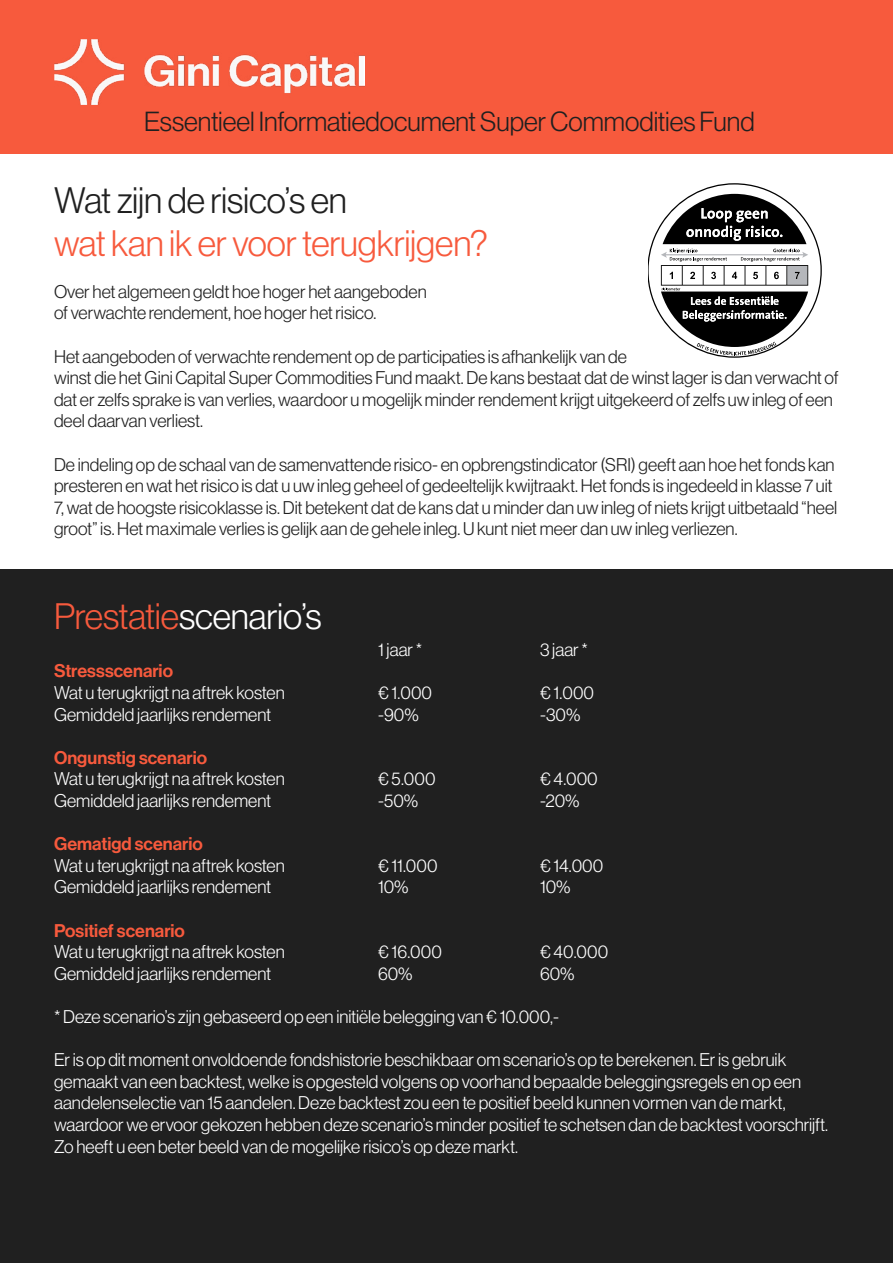
<style>
.page{position:relative;width:893px;height:1263px;background:#fff}
.page>*{position:absolute;margin:0;border:0;box-sizing:border-box;transform-origin:0 0}
.t1{font:300 36px "Neue Haas Display";letter-spacing:-.005em;color:#f75a3d}
.t2{font:300 36px "Neue Haas Display";letter-spacing:-.005em;color:#202020}
.t3{font:300 36px "Neue Haas Display";letter-spacing:-.005em;color:#fff}
.t4{font:300 27px "Neue Haas Display";color:#202020}
.t5{font:300 18px/21.6px "Neue Haas Display";color:#fff}
.t6{font:300 18px/21.6px "Neue Haas Display";color:#202020}
.t7{font:18px "Neue Haas Display Mediu";color:#f75a3d}
.s1{color:#f75a3d}
</style>
<div class="page">
<div style="left:0;top:0;width:893px;height:153px;background:#f75a3d"></div>
<img style="left:54px;top:39px;width:311px;height:65px">
<div style="left:0;top:570px;width:893px;height:693px;background:#202020"></div>
<svg style="left:648px;top:183px;width:174px;height:174px"></svg>
<h2 class="t4" style="left:144px;top:106px;width:612px">Essentieel Informatiedocument Super Commodities Fund</h2>
<h1 class="t2" style="left:54px;top:180px;width:294px">Wat zijn de risico’s en</h1>
<h1 class="t1" style="left:54px;top:223px;width:436px">wat kan ik er voor terugkrijgen?</h1>
<p class="t6" style="left:54px;top:281px;width:374px">Over het algemeen geldt hoe hoger het aangeboden of verwachte rendement, hoe hoger het risico.</p>
<p class="t6" style="left:54px;top:345px;width:786px">Het aangeboden of verwachte rendement op de participaties is afhankelijk van de<br>winst die het Gini Capital Super Commodities Fund maakt. De kans bestaat dat de winst lager is dan verwacht of dat er zelfs sprake is van verlies, waardoor u mogelijk minder rendement krijgt uitgekeerd of zelfs uw inleg of een deel daarvan verliest.</p>
<p class="t6" style="left:54px;top:453px;width:785px">De indeling op de schaal van de samenvattende risico- en opbrengstindicator (SRI) geeft aan hoe het fonds kan presteren en wat het risico is dat u uw inleg geheel of gedeeltelijk kwijtraakt. Het fonds is ingedeeld in klasse 7 uit 7, wat de hoogste risicoklasse is. Dit betekent dat de kans dat u minder dan uw inleg of niets krijgt uitbetaald “heel groot” is. Het maximale verlies is gelijk aan de gehele inleg. U kunt niet meer dan uw inleg verliezen.</p>
<h1 class="t3" style="left:54px;top:596px;width:269px"><span class="s1">Prestatie</span>scenario’s</h1>
<p class="t5" style="left:378px;top:639px;width:46px">1 jaar *</p>
<p class="t5" style="left:540px;top:639px;width:49px">3 jaar *</p>
<p class="t7" style="left:54px;top:661px;width:121px">Stressscenario</p>
<p class="t5" style="left:54px;top:682px;width:232px">Wat u terugkrijgt na aftrek kosten</p>
<p class="t5" style="left:378px;top:682px;width:56px">€ 1.000</p>
<p class="t5" style="left:540px;top:682px;width:56px">€ 1.000</p>
<p class="t5" style="left:54px;top:703px;width:219px">Gemiddeld jaarlijks rendement</p>
<p class="t5" style="left:378px;top:703px;width:42px">-90%</p>
<p class="t5" style="left:540px;top:703px;width:42px">-30%</p>
<p class="t7" style="left:54px;top:747px;width:155px">Ongunstig scenario</p>
<p class="t5" style="left:54px;top:768px;width:232px">Wat u terugkrijgt na aftrek kosten</p>
<p class="t5" style="left:378px;top:768px;width:59px">€ 5.000</p>
<p class="t5" style="left:540px;top:768px;width:59px">€ 4.000</p>
<p class="t5" style="left:54px;top:790px;width:219px">Gemiddeld jaarlijks rendement</p>
<p class="t5" style="left:378px;top:790px;width:42px">-50%</p>
<p class="t5" style="left:540px;top:790px;width:41px">-20%</p>
<p class="t7" style="left:54px;top:833px;width:150px">Gematigd scenario</p>
<p class="t5" style="left:54px;top:855px;width:232px">Wat u terugkrijgt na aftrek kosten</p>
<p class="t5" style="left:378px;top:855px;width:61px">€ 11.000</p>
<p class="t5" style="left:540px;top:855px;width:65px">€ 14.000</p>
<p class="t5" style="left:54px;top:876px;width:219px">Gemiddeld jaarlijks rendement</p>
<p class="t5" style="left:378px;top:876px;width:32px">10%</p>
<p class="t5" style="left:540px;top:876px;width:32px">10%</p>
<p class="t7" style="left:54px;top:920px;width:132px">Positief scenario</p>
<p class="t5" style="left:54px;top:941px;width:232px">Wat u terugkrijgt na aftrek kosten</p>
<p class="t5" style="left:378px;top:941px;width:65px">€ 16.000</p>
<p class="t5" style="left:540px;top:941px;width:70px">€ 40.000</p>
<p class="t5" style="left:54px;top:963px;width:219px">Gemiddeld jaarlijks rendement</p>
<p class="t5" style="left:378px;top:963px;width:36px">60%</p>
<p class="t5" style="left:540px;top:963px;width:36px">60%</p>
<p class="t5" style="left:54px;top:1006px;width:506px">* Deze scenario’s zijn gebaseerd op een initiële belegging van € 10.000,-</p>
<p class="t5" style="left:54px;top:1049px;width:775px">Er is op dit moment onvoldoende fondshistorie beschikbaar om scenario’s op te berekenen. Er is gebruik gemaakt van een backtest, welke is opgesteld volgens op voorhand bepaalde beleggingsregels en op een aandelenselectie van 15 aandelen. Deze backtest zou een te positief beeld kunnen vormen van de markt, waardoor we ervoor gekozen hebben deze scenario’s minder positief te schetsen dan de backtest voorschrijft.<br>Zo heeft u een beter beeld van de mogelijke risico’s op deze markt.</p>
</div>
